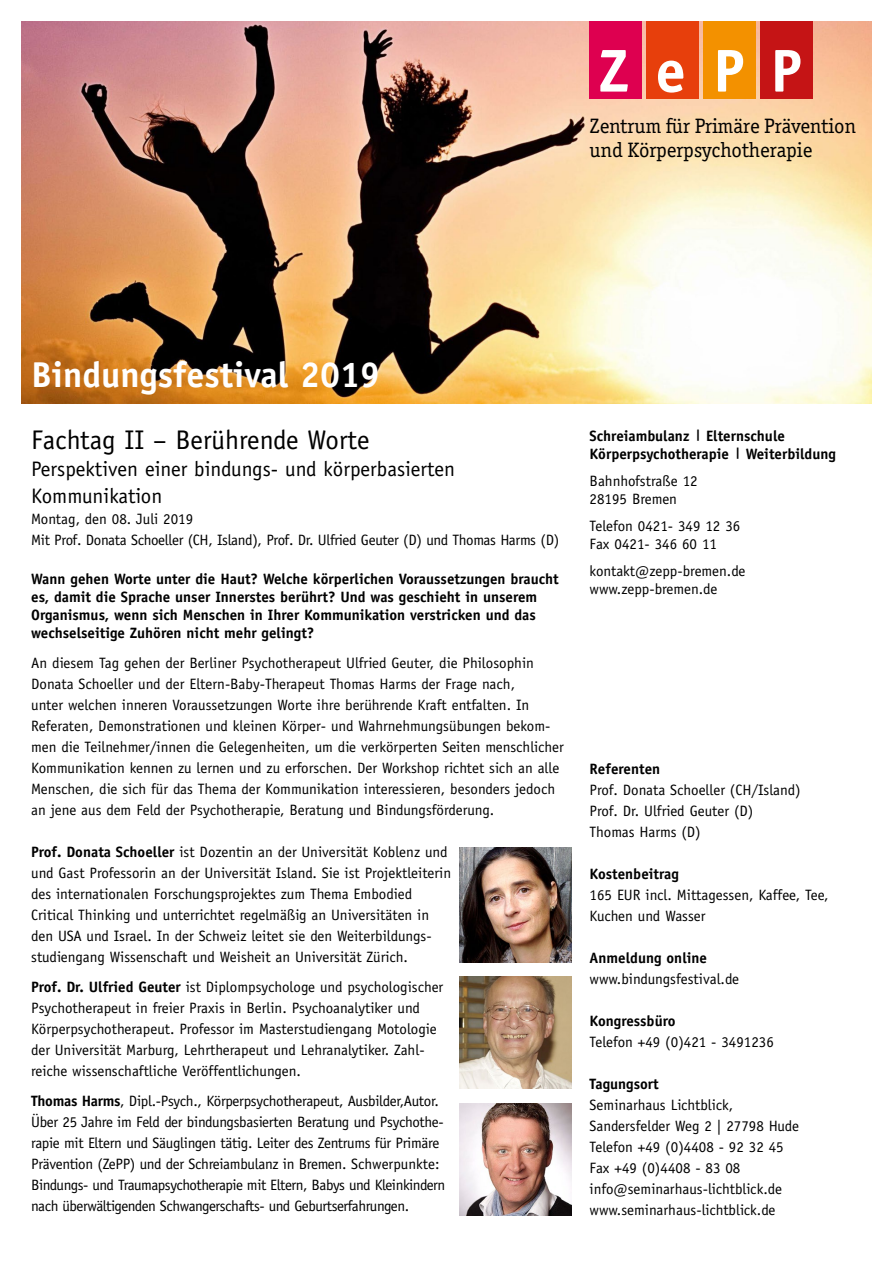
<style>
.page{position:relative;width:893px;height:1263px;background:#fff}
.page>*{position:absolute;margin:0;border:0;box-sizing:border-box;transform-origin:0 0}
.t1{font:700 36px "Officina Sans";color:#fff}
.t2{font:27px "Officina Sans";color:#000}
.t3{font:21px/27px "Officina Sans";color:#000}
.t4{font:21px/24px "Officina Serif";color:#000}
.t5{font:15px/21px "Officina Sans";color:#000}
.t6{font:15px/21px "Officina Sans";letter-spacing:-.02em;color:#000}
.t7{font:700 15px/18px "Officina Sans";color:#000}
.s1{font-weight:700}
</style>
<div class="page">
<img style="left:21px;top:21px;width:851px;height:383px">
<div style="left:589px;top:21px;width:53px;height:78px;background:#de0050"></div>
<div style="left:646px;top:21px;width:53px;height:78px;background:#e73f0c"></div>
<div style="left:703px;top:21px;width:53px;height:78px;background:#f39100"></div>
<div style="left:761px;top:21px;width:52px;height:78px;background:#c51415"></div>
<svg style="left:600px;top:50px;width:200px;height:43px"></svg>
<img style="left:459px;top:976px;width:113px;height:113px">
<img style="left:459px;top:847px;width:113px;height:115px">
<img style="left:459px;top:1103px;width:113px;height:113px">
<h3 class="t4" style="left:590px;top:114px;width:268px">Zentrum für Primäre Prävention und Körperpsychotherapie</h3>
<h1 class="t1" style="left:31px;top:352px;width:351px">Bindungsfestival 2019</h1>
<h2 class="t2" style="left:31px;top:424px;width:340px">Fachtag II – Berührende Worte</h2>
<h3 class="t3" style="left:31px;top:455px;width:425px">Perspektiven einer bindungs- und körperbasierten<br>Kommunikation</h3>
<p class="t6" style="left:31px;top:508px;width:530px">Montag, den 08. Juli 2019<br>Mit Prof. Donata Schoeller (CH, Island), Prof. Dr. Ulfried Geuter (D) und Thomas Harms (D)</p>
<p class="t7" style="left:31px;top:569px;width:529px">Wann gehen Worte unter die Haut? Welche körperlichen Voraussetzungen braucht es, damit die Sprache unser Innerstes berührt? Und was geschieht in unserem Organismus, wenn sich Menschen in Ihrer Kommunikation verstricken und das wechselseitige Zuhören nicht mehr gelingt?</p>
<p class="t5" style="left:31px;top:652px;width:534px">An diesem Tag gehen der Berliner Psychotherapeut Ulfried Geuter, die Philosophin Donata Schoeller und der Eltern-Baby-Therapeut Thomas Harms der Frage nach,<br>unter welchen inneren Voraussetzungen Worte ihre berührende Kraft entfalten. In Referaten, Demonstrationen und kleinen Körper- und Wahrnehmungsübungen bekom&shy;men die Teilnehmer/innen die Gelegenheiten, um die verkörperten Seiten menschlicher Kommunikation kennen zu lernen und zu erforschen. Der Workshop richtet sich an alle Menschen, die sich für das Thema der Kommunikation interessieren, besonders jedoch an jene aus dem Feld der Psychotherapie, Beratung und Bindungsförderung.</p>
<p class="t5" style="left:31px;top:841px;width:422px"><span class="s1">Prof. Donata Schoeller</span> ist Dozentin an der Universität Koblenz und und Gast Professorin an der Universität Island. Sie ist Projektleiterin des internationalen Forschungsprojektes zum Thema Embodied Critical Thinking und unterrichtet regelmäßig an Universitäten in den USA und Israel. In der Schweiz leitet sie den Weiterbildungs&shy;studiengang Wissenschaft und Weisheit an Universität Zürich.</p>
<p class="t5" style="left:31px;top:976px;width:414px"><span class="s1">Prof. Dr. Ulfried Geuter</span> ist Diplompsychologe und psychologischer Psychotherapeut in freier Praxis in Berlin. Psychoanalytiker und Körperpsychotherapeut. Professor im Masterstudiengang Motologie der Universität Marburg, Lehrtherapeut und Lehranalytiker. Zahl&shy;reiche wissenschaftliche Veröffentlichungen.</p>
<p class="t6" style="left:31px;top:1090px;width:416px"><span class="s1">Thomas Harms</span>, Dipl.-Psych., Körperpsychotherapeut, Ausbilder,Autor.<br>Über 25 Jahre im Feld der bindungsbasierten Beratung und Psychothe&shy;rapie mit Eltern und Säuglingen tätig. Leiter des Zentrums für Primäre Prävention (ZePP) und der Schreiambulanz in Bremen. Schwerpunkte:<br>Bindungs- und Traumapsychotherapie mit Eltern, Babys und Kleinkindern nach überwältigenden Schwangerschafts- und Geburtserfahrungen.</p>
<p class="t7" style="left:590px;top:427px;width:248px">Schreiambulanz <sup>|</sup> Elternschule<br>Körperpsychotherapie <sup>|</sup> Weiterbildung</p>
<p class="t5" style="left:590px;top:472px;width:110px;line-height:18px">Bahnhofstraße 12<br>28195 Bremen</p>
<p class="t5" style="left:590px;top:517px;width:152px;line-height:18px">Telefon 0421- 349 12 36<br>Fax 0421- 346 60 11</p>
<p class="t5" style="left:590px;top:562px;width:157px;line-height:18px">kontakt@zepp-bremen.de www.zepp-bremen.de</p>
<p class="t7" style="left:590px;top:760px;width:72px">Referenten</p>
<p class="t5" style="left:590px;top:779px;width:213px">Prof. Donata Schoeller (CH/Island)<br>Prof. Dr. Ulfried Geuter (D)<br>Thomas Harms (D)</p>
<p class="t7" style="left:590px;top:865px;width:91px">Kostenbeitrag</p>
<p class="t5" style="left:590px;top:884px;width:240px">165 EUR incl. Mittagessen, Kaffee, Tee,<br>Kuchen und Wasser</p>
<p class="t7" style="left:590px;top:949px;width:119px">Anmeldung online</p>
<p class="t5" style="left:590px;top:968px;width:151px">www.bindungsfestival.de</p>
<p class="t7" style="left:590px;top:1012px;width:87px">Kongressbüro</p>
<p class="t5" style="left:590px;top:1031px;width:186px">Telefon +49 (0)421 - 3491236</p>
<p class="t7" style="left:590px;top:1075px;width:71px">Tagungsort</p>
<p class="t5" style="left:590px;top:1094px;width:211px">Seminarhaus Lichtblick,<br>Sandersfelder Weg 2 | 27798 Hude<br>Telefon +49 (0)4408 - 92 32 45<br>Fax +49 (0)4408 - 83 08 info@seminarhaus-lichtblick.de www.seminarhaus-lichtblick.de</p>
</div>
